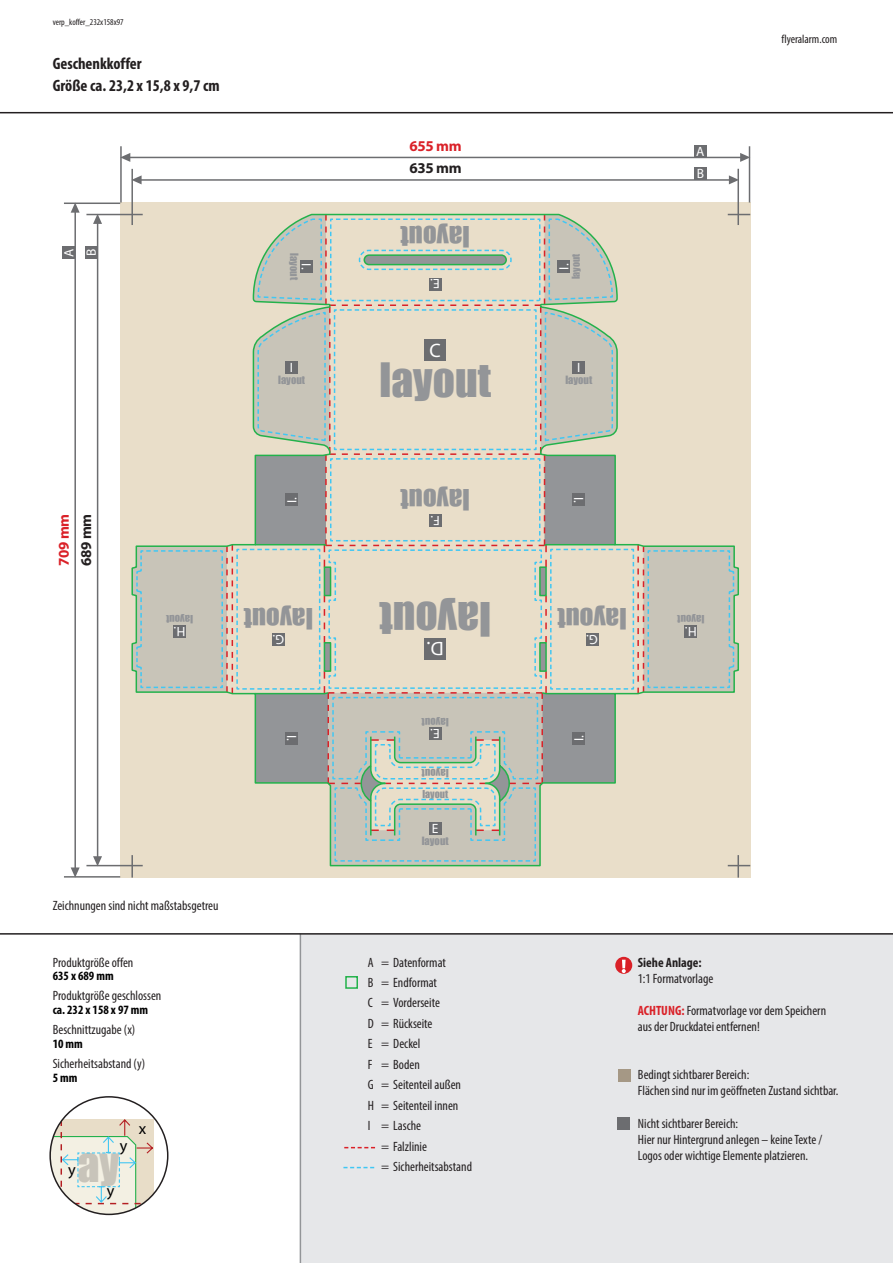
<style>
.page{position:relative;width:893px;height:1263px;background:#fff}
.page>*{position:absolute;margin:0;border:0;box-sizing:border-box;transform-origin:0 0}
.t1{font:44.1px "Impact";color:#c8c4ba}
.t2{font:43.5px "Impact";color:#939598}
.t3{font:27px "Impact";color:#939598}
.t4{font:19.5px "Myriad Pro";color:#fff}
.t5{font:700 condensed 16.5px "Myriad Pro";color:#231f20}
.t6{font:16.2px "Myriad Pro";color:#000001}
.t7{font:700 15px "Myriad Pro";letter-spacing:-.02em;color:#da2128}
.t8{font:700 15px "Myriad Pro";letter-spacing:-.02em;color:#231f20}
.t9{font:condensed 13.5px/16.2px "Myriad Pro";color:#231f20}
.t10{font:13.5px "Myriad Pro";color:#fff}
.t11{font:700 condensed 13.5px "Myriad Pro";color:#231f20}
.t12{font:700 condensed 12.75px "Myriad Pro";color:#000}
.t13{font:condensed 12px "Myriad Pro";color:#231f20}
.t14{font:10.5px "Impact";color:#939598}
.t15{font:10.05px "Impact";color:#939598}
.t16{font:condensed 9px "Myriad Pro";color:#231f20}
.s1{font-weight:700;color:#da2128}
</style>
<div class="page">
<div style="left:300px;top:934px;width:593px;height:329px;background:#e6e7e9"></div>
<hr style="left:300px;top:934px;width:1px;height:329px;background:#939598">
<hr style="left:0;top:112px;width:893px;height:1px;background:#231f20">
<hr style="left:0;top:933px;width:893px;height:2px;background:#231f20">
<svg style="left:52px;top:1118px;width:116px;height:96px"></svg>
<div style="left:49px;top:1096px;width:119px;height:119px;border:2px solid #231f20;border-radius:50%"></div>
<div style="left:120px;top:202px;width:630px;height:676px;background:#e9dec9"></div>
<hr style="left:120px;top:146px;width:2px;height:57px;background:#6c6d70">
<hr style="left:749px;top:146px;width:1px;height:57px;background:#6c6d70">
<hr style="left:64px;top:203px;width:56px;height:1px;background:#6c6d70">
<hr style="left:64px;top:876px;width:56px;height:2px;background:#6c6d70">
<hr style="left:86px;top:214px;width:57px;height:1px;background:#6c6d70">
<hr style="left:86px;top:865px;width:57px;height:1px;background:#6c6d70">
<hr style="left:131px;top:169px;width:2px;height:56px;background:#6c6d70">
<hr style="left:737px;top:169px;width:2px;height:56px;background:#6c6d70">
<hr style="left:737px;top:855px;width:2px;height:23px;background:#6c6d70">
<hr style="left:131px;top:855px;width:2px;height:23px;background:#6c6d70">
<svg style="left:135px;top:214px;width:615px;height:652px"></svg>
<div style="left:572px;top:361px;width:13px;height:13px;background:#6c6d70"></div>
<div style="left:557px;top:260px;width:13px;height:13px;background:#6c6d70"></div>
<div style="left:285px;top:361px;width:13px;height:13px;background:#6c6d70"></div>
<div style="left:300px;top:260px;width:13px;height:13px;background:#6c6d70"></div>
<div style="left:285px;top:493px;width:13px;height:13px;background:#6c6d70"></div>
<div style="left:572px;top:493px;width:13px;height:13px;background:#6c6d70"></div>
<div style="left:285px;top:732px;width:13px;height:12px;background:#6c6d70"></div>
<div style="left:572px;top:732px;width:13px;height:12px;background:#6c6d70"></div>
<div style="left:684px;top:625px;width:13px;height:13px;background:#6c6d70"></div>
<div style="left:173px;top:625px;width:13px;height:13px;background:#6c6d70"></div>
<div style="left:586px;top:633px;width:12px;height:13px;background:#6c6d70"></div>
<div style="left:272px;top:633px;width:13px;height:13px;background:#6c6d70"></div>
<div style="left:429px;top:514px;width:13px;height:13px;background:#6c6d70"></div>
<div style="left:429px;top:278px;width:13px;height:12px;background:#6c6d70"></div>
<div style="left:429px;top:822px;width:13px;height:13px;background:#6c6d70"></div>
<div style="left:429px;top:727px;width:13px;height:13px;background:#6c6d70"></div>
<div style="left:425px;top:638px;width:21px;height:22px;background:#6c6d70"></div>
<div style="left:425px;top:339px;width:21px;height:21px;background:#6c6d70"></div>
<div style="left:694px;top:145px;width:13px;height:13px;background:#6c6d70"></div>
<div style="left:62px;top:246px;width:13px;height:13px;background:#6c6d70"></div>
<div style="left:694px;top:167px;width:13px;height:13px;background:#6c6d70"></div>
<div style="left:85px;top:246px;width:13px;height:13px;background:#6c6d70"></div>
<hr style="left:97px;top:223px;width:1px;height:634px;background:#6c6d70">
<svg style="left:93px;top:856px;width:9px;height:9px"></svg>
<svg style="left:93px;top:215px;width:9px;height:9px"></svg>
<hr style="left:74px;top:212px;width:2px;height:657px;background:#6c6d70">
<svg style="left:71px;top:867px;width:9px;height:11px"></svg>
<svg style="left:71px;top:204px;width:9px;height:9px"></svg>
<hr style="left:140px;top:179px;width:590px;height:2px;background:#6c6d70">
<svg style="left:131px;top:175px;width:11px;height:9px"></svg>
<svg style="left:729px;top:175px;width:9px;height:9px"></svg>
<hr style="left:129px;top:157px;width:612px;height:1px;background:#6c6d70">
<svg style="left:120px;top:153px;width:10px;height:9px"></svg>
<svg style="left:740px;top:153px;width:9px;height:9px"></svg>
<div style="left:617px;top:1117px;width:13px;height:12px;background:#6c6d70"></div>
<div style="left:618px;top:1069px;width:13px;height:13px;background:#a59885"></div>
<div style="left:615px;top:957px;width:17px;height:17px;background:#da2128;border-radius:50%"></div>
<svg style="left:622px;top:960px;width:4px;height:13px"></svg>
<svg style="left:343px;top:1167px;width:31px;height:1px"></svg>
<svg style="left:344px;top:1147px;width:31px;height:1px"></svg>
<div style="left:345px;top:976px;width:13px;height:13px;border:2px solid #23b24b"></div>
<p class="t16" style="left:53px;top:17px;width:73px">verp_koffer_232x158x97</p>
<p class="t5" style="left:53px;top:53px;width:91px">Geschenkkoffer</p>
<p class="t5" style="left:53px;top:75px;width:168px">Größe ca. 23,2 x 15,8 x 9,7 cm</p>
<p class="t7" style="left:409px;top:136px;width:54px">655 mm</p>
<p class="t10" style="left:696px;top:143px;width:10px">A</p>
<p class="t8" style="left:409px;top:159px;width:54px">635 mm</p>
<p class="t10" style="left:697px;top:165px;width:9px">B</p>
<p class="t10" style="left:61px;top:257px;width:10px;rotate:-90deg">A</p>
<p class="t10" style="left:83px;top:256px;width:9px;rotate:-90deg">B</p>
<p class="t14" style="left:303px;top:253px;width:28px;rotate:90deg">layout</p>
<p class="t10" style="left:315px;top:263px;width:8px;rotate:90deg">I.</p>
<h3 class="t3" style="left:470px;top:257px;width:71px;rotate:-180deg">layout</h3>
<p class="t10" style="left:440px;top:292px;width:11px;rotate:-180deg">E.</p>
<p class="t15" style="left:568px;top:279px;width:27px;rotate:-90deg">layout</p>
<p class="t10" style="left:556px;top:269px;width:8px;rotate:-90deg">I.</p>
<h3 class="t4" style="left:430px;top:338px;width:13px">C</h3>
<p class="t10" style="left:290px;top:359px;width:5px">I</p>
<p class="t14" style="left:278px;top:372px;width:28px">layout</p>
<h2 class="t2" style="left:379px;top:346px;width:113px">layout</h2>
<p class="t10" style="left:577px;top:359px;width:5px">I</p>
<p class="t14" style="left:565px;top:372px;width:28px">layout</p>
<h3 class="t3" style="left:470px;top:521px;width:71px;rotate:-180deg">layout</h3>
<p class="t10" style="left:283px;top:503px;width:8px;rotate:-90deg">I.</p>
<p class="t10" style="left:587px;top:497px;width:8px;rotate:90deg">I.</p>
<p class="t7" style="left:54px;top:566px;width:54px;rotate:-90deg">709 mm</p>
<p class="t8" style="left:76px;top:566px;width:54px;rotate:-90deg">689 mm</p>
<p class="t10" style="left:440px;top:529px;width:11px;rotate:-180deg">F.</p>
<h3 class="t3" style="left:313px;top:640px;width:71px;rotate:-180deg">layout</h3>
<h2 class="t2" style="left:491px;top:653px;width:113px;rotate:-180deg">layout</h2>
<h3 class="t3" style="left:627px;top:640px;width:71px;rotate:-180deg">layout</h3>
<p class="t14" style="left:193px;top:627px;width:28px;rotate:-180deg">layout</p>
<p class="t14" style="left:704px;top:627px;width:28px;rotate:-180deg">layout</p>
<p class="t10" style="left:185px;top:639px;width:13px;rotate:-180deg">H.</p>
<p class="t10" style="left:697px;top:639px;width:13px;rotate:-180deg">H.</p>
<p class="t10" style="left:284px;top:648px;width:13px;rotate:-180deg">G.</p>
<p class="t10" style="left:598px;top:648px;width:13px;rotate:-180deg">G.</p>
<h3 class="t4" style="left:444px;top:661px;width:19px;rotate:-180deg">D.</h3>
<p class="t14" style="left:449px;top:730px;width:28px;rotate:-180deg">layout</p>
<p class="t10" style="left:440px;top:742px;width:11px;rotate:-180deg">E.</p>
<p class="t10" style="left:300px;top:735px;width:8px;rotate:90deg">I.</p>
<p class="t10" style="left:570px;top:741px;width:8px;rotate:-90deg">I.</p>
<p class="t14" style="left:449px;top:781px;width:28px;rotate:-180deg">layout</p>
<p class="t15" style="left:422px;top:786px;width:27px">layout</p>
<p class="t10" style="left:432px;top:820px;width:8px">E</p>
<p class="t9" style="left:53px;top:897px;width:167px">Zeichnungen sind nicht maßstabsgetreu</p>
<p class="t14" style="left:422px;top:833px;width:28px">layout</p>
<p class="t13" style="left:782px;top:32px;width:57px">flyeralarm.com</p>
<p class="t9" style="left:53px;top:954px;width:82px">Produktgröße offen</p>
<p class="t12" style="left:53px;top:968px;width:63px">635 x 689 mm</p>
<p class="t9" style="left:53px;top:987px;width:110px">Produktgröße geschlossen</p>
<p class="t12" style="left:53px;top:1002px;width:97px">ca. 232 x 158 x 97 mm</p>
<p class="t9" style="left:53px;top:1021px;width:84px">Beschnittzugabe (x)</p>
<p class="t12" style="left:53px;top:1036px;width:32px">10 mm</p>
<p class="t9" style="left:53px;top:1055px;width:94px">Sicherheitsabstand (y)</p>
<p class="t12" style="left:53px;top:1069px;width:26px">5 mm</p>
<p class="t6" style="left:120px;top:1136px;width:9px">y</p>
<h1 class="t1" style="left:77px;top:1131px;width:43px">ay</h1>
<p class="t6" style="left:68px;top:1159px;width:9px">y</p>
<p class="t6" style="left:107px;top:1180px;width:9px">y</p>
<p class="t6" style="left:139px;top:1119px;width:9px">x</p>
<p class="t9" style="left:368px;top:954px;width:80px">A = Datenformat</p>
<p class="t9" style="left:368px;top:974px;width:71px">B = Endformat</p>
<p class="t9" style="left:368px;top:995px;width:74px">C = Vorderseite</p>
<p class="t9" style="left:368px;top:1015px;width:66px">D = Rückseite</p>
<p class="t9" style="left:368px;top:1035px;width:54px">E = Deckel</p>
<p class="t9" style="left:368px;top:1056px;width:54px">F = Boden</p>
<p class="t9" style="left:368px;top:1076px;width:95px">G = Seitenteil außen</p>
<p class="t9" style="left:368px;top:1097px;width:92px">H = Seitenteil innen</p>
<p class="t9" style="left:368px;top:1117px;width:55px">I = Lasche</p>
<p class="t9" style="left:381px;top:1138px;width:47px">= Falzlinie</p>
<p class="t9" style="left:381px;top:1158px;width:92px">= Sicherheitsabstand</p>
<p class="t11" style="left:638px;top:953px;width:66px">Siehe Anlage:</p>
<p class="t9" style="left:638px;top:970px;width:77px">1:1 Formatvorlage</p>
<p class="t9" style="left:638px;top:1002px;width:190px"><span class="s1">ACHTUNG:</span> Formatvorlage vor dem Speichern aus der Druckdatei entfernen!</p>
<p class="t9" style="left:638px;top:1066px;width:202px">Bedingt sichtbarer Bereich:<br>Flächen sind nur im geöffneten Zustand sichtbar.</p>
<p class="t9" style="left:638px;top:1115px;width:186px">Nicht sichtbarer Bereich:<br>Hier nur Hintergrund anlegen – keine Texte /<br>Logos oder wichtige Elemente platzieren.</p>
</div>
